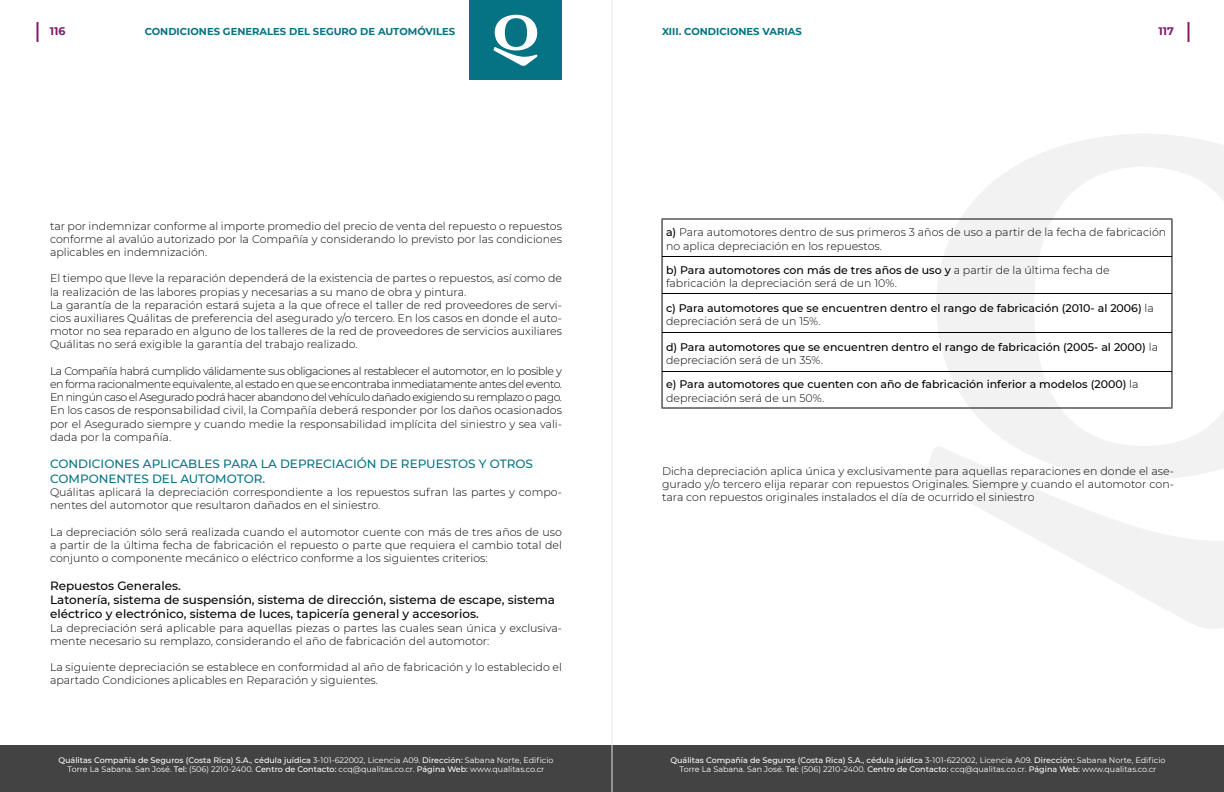
<style>
.page{position:relative;width:1224px;height:792px;background:#fff}
.page>*{position:absolute;margin:0;border:0;box-sizing:border-box;transform-origin:0 0}
.t1{font:500 12px/14.4px "Montserrat";color:#000}
.t2{font:500 12px/14.4px "Montserrat";color:#057383}
.t3{font:300 11px/13.2px "Montserrat";color:#000}
.t4{font:500 11px/13.2px "Montserrat";color:#000}
.t5{font:700 11px "Montserrat";color:#821a6e}
.t6{font:700 10px "Montserrat";color:#057383}
.t7{font:8px/9.6px "Montserrat";color:#fff;text-align:center}
.s1{font-weight:500}
.s2{font-weight:300}
</style>
<div class="page">
<hr style="left:1188px;top:22px;width:2px;height:20px;background:#821a6e">
<hr style="left:36px;top:22px;width:2px;height:20px;background:#821a6e">
<svg style="left:936px;top:134px;width:288px;height:312px"></svg>
<svg style="left:925px;top:446px;width:299px;height:183px"></svg>
<div style="left:0;top:745px;width:1224px;height:47px;background:#434343"></div>
<div style="left:469px;top:0;width:93px;height:80px;background:#057383"></div>
<svg style="left:493px;top:15px;width:45px;height:51px"></svg>
<hr style="left:612px;top:0;width:1px;height:792px;background:#e6e6e6">
<hr style="left:662px;top:218px;width:510px;height:2px;background:#000">
<hr style="left:662px;top:220px;width:1px;height:36px;background:#000">
<hr style="left:1171px;top:220px;width:1px;height:36px;background:#000">
<hr style="left:662px;top:256px;width:510px;height:1px;background:#000">
<hr style="left:662px;top:257px;width:1px;height:36px;background:#000">
<hr style="left:1171px;top:257px;width:1px;height:36px;background:#000">
<hr style="left:662px;top:293px;width:510px;height:1px;background:#000">
<hr style="left:662px;top:294px;width:1px;height:38px;background:#000">
<hr style="left:1171px;top:294px;width:1px;height:38px;background:#000">
<hr style="left:662px;top:332px;width:510px;height:1px;background:#000">
<hr style="left:662px;top:333px;width:1px;height:38px;background:#000">
<hr style="left:1171px;top:333px;width:1px;height:38px;background:#000">
<hr style="left:662px;top:371px;width:510px;height:1px;background:#000">
<hr style="left:662px;top:372px;width:1px;height:36px;background:#000">
<hr style="left:1171px;top:372px;width:1px;height:36px;background:#000">
<hr style="left:662px;top:408px;width:510px;height:1px;background:#000">
<p class="t5" style="left:50px;top:23px;width:17px">116</p>
<p class="t6" style="left:145px;top:24px;width:312px">CONDICIONES GENERALES DEL SEGURO DE AUTOMÓVILES</p>
<p class="t5" style="left:1159px;top:23px;width:17px">117</p>
<p class="t6" style="left:662px;top:24px;width:141px">XIII. CONDICIONES VARIAS</p>
<p class="t3" style="left:50px;top:219px;width:514px;text-align:justify">tar por indemnizar conforme al importe promedio del precio de venta del repuesto o repuestos conforme al avalúo autorizado por la Compañía y considerando lo previsto por las condiciones aplicables en indemnización.</p>
<p class="t3" style="left:50px;top:272px;width:514px">El tiempo que lleve la reparación dependerá de la existencia de partes o repuestos, así como de la realización de las labores propias y necesarias a su mano de obra y pintura.<br>La garantía de la reparación estará sujeta a la que ofrece el taller de red proveedores de servi&shy;cios auxiliares Quálitas de preferencia del asegurado y/o tercero. En los casos en donde el auto&shy;motor no sea reparado en alguno de los talleres de la red de proveedores de servicios auxiliares Quálitas no será exigible la garantía del trabajo realizado.</p>
<p class="t3" style="left:50px;top:364px;width:514px;text-align:justify">La Compañía habrá cumplido válidamente sus obligaciones al restablecer el automotor, en lo posible y en forma racionalmente equivalente, al estado en que se encontraba inmediatamente antes del evento.<br>En ningún caso el Asegurado podrá hacer abandono del vehículo dañado exigiendo su remplazo o pago.<br>En los casos de responsabilidad civil, la Compañía deberá responder por los daños ocasionados por el Asegurado siempre y cuando medie la responsabilidad implícita del siniestro y sea vali&shy;dada por la compañía.</p>
<p class="t2" style="left:50px;top:457px;width:485px">CONDICIONES APLICABLES PARA LA DEPRECIACIÓN DE REPUESTOS Y OTROS<br>COMPONENTES DEL AUTOMOTOR.</p>
<p class="t3" style="left:50px;top:485px;width:513px">Quálitas aplicará la depreciación correspondiente a los repuestos sufran las partes y compo&shy;nentes del automotor que resultaron dañados en el siniestro.</p>
<p class="t3" style="left:50px;top:525px;width:514px;text-align:justify">La depreciación sólo será realizada cuando el automotor cuente con más de tres años de uso a partir de la última fecha de fabricación el repuesto o parte que requiera el cambio total del conjunto o componente mecánico o eléctrico conforme a los siguientes criterios:</p>
<p class="t1" style="left:50px;top:578px;width:507px">Repuestos Generales.<br>Latonería, sistema de suspensión, sistema de dirección, sistema de escape, sistema eléctrico y electrónico, sistema de luces, tapicería general y accesorios.</p>
<p class="t3" style="left:50px;top:621px;width:514px">La depreciación será aplicable para aquellas piezas o partes las cuales sean única y exclusiva&shy;mente necesario su remplazo, considerando el año de fabricación del automotor:</p>
<p class="t3" style="left:50px;top:660px;width:514px">La siguiente depreciación se establece en conformidad al año de fabricación y lo establecido el apartado Condiciones aplicables en Reparación y siguientes.</p>
<p class="t7" style="left:58px;top:755px;width:497px"><span class="s1">Quálitas Compañía de Seguros (Costa Rica) S.A.</span>, <span class="s1">cédula juídica</span> 3-101-622002, Licencia A09. <span class="s1">Dirección:</span> Sabana Norte, Edificio<br>Torre La Sabana. San José. <span class="s1">Tel:</span> (506) 2210-2400. <span class="s1">Centro de Contacto:</span> ccq@qualitas.co.cr. <span class="s1">Página Web:</span> www.qualitas.co.cr</p>
<p class="t3" style="left:666px;top:226px;width:502px"><span class="s1">a)</span> Para automotores dentro de sus primeros 3 años de uso a partir de la fecha de fabricación no aplica depreciación en los repuestos.</p>
<p class="t3" style="left:666px;top:263px;width:445px"><span class="s1">b) Para automotores con más de tres años de uso y</span> a partir de la última fecha de fabricación la depreciación será de un 10%.</p>
<p class="t4" style="left:666px;top:301px;width:489px">c) Para automotores que se encuentren dentro el rango de fabricación (2010- al 2006) <span class="s2">la depreciación será de un 15%.</span></p>
<p class="t4" style="left:666px;top:340px;width:494px">d) Para automotores que se encuentren dentro el rango de fabricación (2005- al 2000) <span class="s2">la depreciación será de un 35%.</span></p>
<p class="t4" style="left:666px;top:378px;width:474px">e) Para automotores que cuenten con año de fabricación inferior a modelos (2000) <span class="s2">la depreciación será de un 50%.</span></p>
<p class="t3" style="left:662px;top:464px;width:514px;text-align:justify">Dicha depreciación aplica única y exclusivamente para aquellas reparaciones en donde el ase&shy;gurado y/o tercero elija reparar con repuestos Originales. Siempre y cuando el automotor con&shy;tara con repuestos originales instalados el día de ocurrido el siniestro</p>
<p class="t7" style="left:670px;top:755px;width:497px"><span class="s1">Quálitas Compañía de Seguros (Costa Rica) S.A.</span>, <span class="s1">cédula juídica</span> 3-101-622002, Licencia A09. <span class="s1">Dirección:</span> Sabana Norte, Edificio<br>Torre La Sabana. San José. <span class="s1">Tel:</span> (506) 2210-2400. <span class="s1">Centro de Contacto:</span> ccq@qualitas.co.cr. <span class="s1">Página Web:</span> www.qualitas.co.cr</p>
</div>
